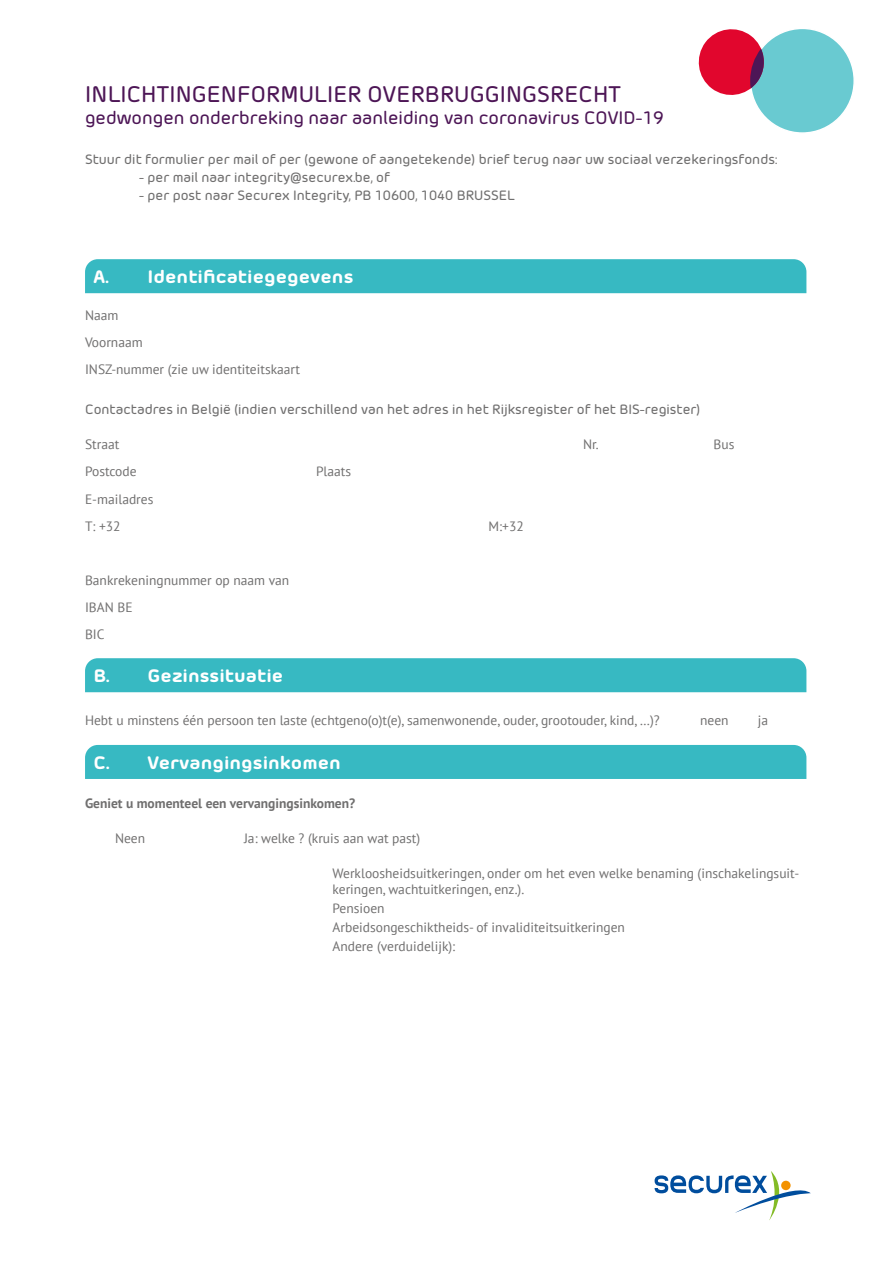
<style>
.page{position:relative;width:893px;height:1263px;background:#fff}
.page>*{position:absolute;margin:0;border:0;box-sizing:border-box;transform-origin:0 0}
.t1{font:500 22.5px "Morebi Rounded";letter-spacing:.005em;color:#4d1656}
.t2{font:900 18px "Morebi Rounded";color:#fff}
.t3{font:500 18px "Morebi Rounded";color:#4d1656}
.t4{font:13.5px/27px "PT Sans";color:#706f6f}
.t5{font:500 13.5px "Morebi Rounded";color:#706f6f}
.t6{font:700 13.5px "PT Sans";color:#706f6f}
</style>
<div class="page">
<div style="left:750px;top:28px;width:104px;height:105px;background:#69cad1;border-radius:50%"></div>
<svg style="left:698px;top:29px;width:70px;height:70px"></svg>
<svg style="left:655px;top:1171px;width:156px;height:49px"></svg>
<div style="left:85px;top:259px;width:721px;height:34px;background:#37b9c2"></div>
<div style="left:85px;top:658px;width:721px;height:34px;background:#37b9c2"></div>
<div style="left:85px;top:745px;width:721px;height:34px;background:#37b9c2"></div>
<h1 class="t1" style="left:85px;top:78px;width:537px">INLICHTINGENFORMULIER OVERBRUGGINGSRECHT</h1>
<h2 class="t3" style="left:85px;top:105px;width:580px">gedwongen onderbreking naar aanleiding van coronavirus COVID-19</h2>
<p class="t5" style="left:85px;top:149px;width:694px">Stuur dit formulier per mail of per (gewone of aangetekende) brief terug naar uw sociaal verzekeringsfonds:</p>
<p class="t5" style="left:139px;top:167px;width:252px">- per mail naar integrity@securex.be, of</p>
<p class="t5" style="left:139px;top:185px;width:377px">- per post naar Securex Integrity, PB 10600, 1040 BRUSSEL</p>
<h2 class="t2" style="left:94px;top:263px;width:261px">A. Identificatiegegevens</h2>
<p class="t4" style="left:85px;top:302px;width:217px">Naam<br>Voornaam<br>INSZ-nummer (zie uw identiteitskaart</p>
<p class="t5" style="left:85px;top:399px;width:617px">Contactadres in België (indien verschillend van het adres in het Rijksregister of het BIS-register)</p>
<p class="t4" style="left:85px;top:431px;width:36px">Straat</p>
<p class="t4" style="left:583px;top:431px;width:17px">Nr.</p>
<p class="t4" style="left:714px;top:431px;width:22px">Bus</p>
<p class="t4" style="left:85px;top:458px;width:53px">Postcode</p>
<p class="t4" style="left:316px;top:458px;width:37px">Plaats</p>
<p class="t4" style="left:85px;top:485px;width:70px">E-mailadres<br>T: +32</p>
<p class="t4" style="left:489px;top:512px;width:37px">M:+32</p>
<p class="t4" style="left:85px;top:566px;width:206px">Bankrekeningnummer op naam van<br>IBAN BE<br>BIC</p>
<h2 class="t2" style="left:94px;top:662px;width:191px">B. Gezinssituatie</h2>
<p class="t4" style="left:85px;top:707px;width:576px">Hebt u minstens één persoon ten laste (echtgeno(o)t(e), samenwonende, ouder, grootouder, kind, …)?</p>
<p class="t4" style="left:700px;top:707px;width:30px">neen</p>
<p class="t4" style="left:758px;top:707px;width:12px">ja</p>
<h2 class="t2" style="left:94px;top:749px;width:249px">C. Vervangingsinkomen</h2>
<p class="t6" style="left:85px;top:794px;width:272px">Geniet u momenteel een vervangingsinkomen?</p>
<p class="t4" style="left:115px;top:824px;width:32px">Neen</p>
<p class="t4" style="left:244px;top:824px;width:178px">Ja: welke ? (kruis aan wat past)</p>
<p class="t4" style="left:333px;top:865px;width:468px;line-height:16.2px">Werkloosheidsuitkeringen, onder om het even welke benaming (inschakelingsuit&shy;keringen, wachtuitkeringen, enz.).</p>
<p class="t4" style="left:333px;top:899px;width:294px;line-height:18.9px">Pensioen<br>Arbeidsongeschiktheids- of invaliditeitsuitkeringen<br>Andere (verduidelijk):</p>
</div>
